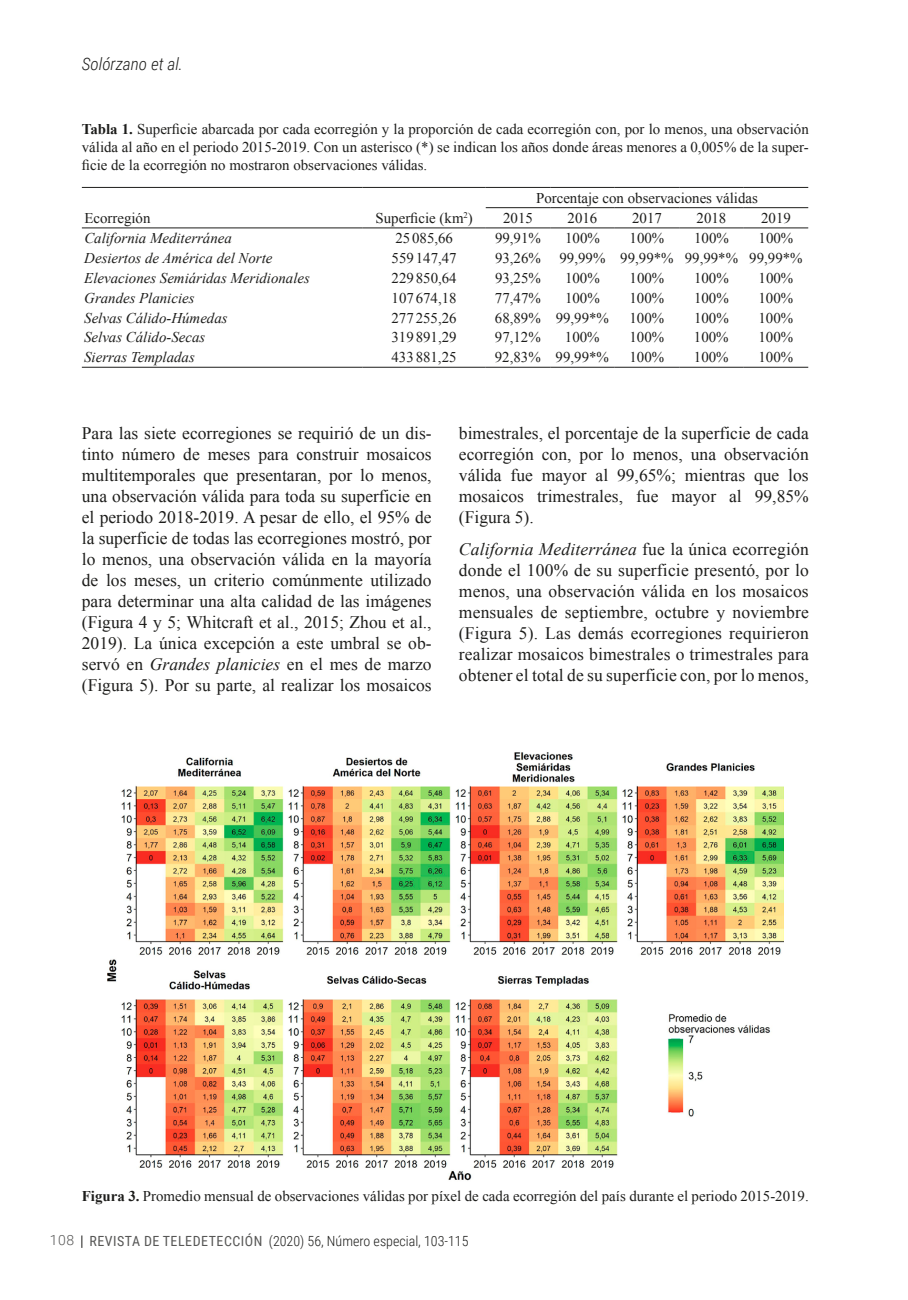
<style>
.page{position:relative;width:908px;height:1300px;background:#fff}
.page>*{position:absolute;margin:0;border:0;box-sizing:border-box;transform-origin:0 0}
.t1{font:17.5px/21px "Times New Roman";color:#1d1d1b;text-align:justify}
.t2{font:italic 300 17.15px "Roboto Condensed";color:#1d1d1b}
.t3{font:14.88px/17.8px "Times New Roman";color:#1d1d1b;text-align:justify}
.t4{font:italic 14.88px "Times New Roman";color:#1d1d1b}
.t5{font:300 14px "Roboto Condensed";color:#1d1d1b}
.t6{font:300 14px "Roboto";color:#575756}
.s1{font-weight:700}
.s2{font-style:italic}
.s3{font-weight:400;color:#575756}
</style>
<div class="page">
<svg style="left:81px;top:1235px;width:1px;height:13px"></svg>
<img style="left:107px;top:752px;width:676px;height:429px">
<hr style="left:363px;top:227px;width:123px;height:1px;background:#1d1d1b">
<hr style="left:486px;top:227px;width:64px;height:1px;background:#1d1d1b">
<hr style="left:550px;top:227px;width:65px;height:1px;background:#1d1d1b">
<hr style="left:615px;top:227px;width:64px;height:1px;background:#1d1d1b">
<hr style="left:679px;top:227px;width:65px;height:1px;background:#1d1d1b">
<hr style="left:744px;top:227px;width:64px;height:1px;background:#1d1d1b">
<hr style="left:82px;top:367px;width:281px;height:1px;background:#1d1d1b">
<hr style="left:486px;top:367px;width:64px;height:1px;background:#1d1d1b">
<hr style="left:550px;top:367px;width:65px;height:1px;background:#1d1d1b">
<hr style="left:615px;top:367px;width:64px;height:1px;background:#1d1d1b">
<hr style="left:679px;top:367px;width:65px;height:1px;background:#1d1d1b">
<hr style="left:744px;top:367px;width:64px;height:1px;background:#1d1d1b">
<hr style="left:486px;top:187px;width:64px;height:1px;background:#1d1d1b">
<hr style="left:550px;top:187px;width:65px;height:1px;background:#1d1d1b">
<hr style="left:615px;top:187px;width:64px;height:1px;background:#1d1d1b">
<hr style="left:679px;top:187px;width:65px;height:1px;background:#1d1d1b">
<hr style="left:744px;top:187px;width:64px;height:1px;background:#1d1d1b">
<hr style="left:486px;top:207px;width:64px;height:1px;background:#1d1d1b">
<hr style="left:550px;top:207px;width:65px;height:1px;background:#1d1d1b">
<hr style="left:615px;top:207px;width:64px;height:1px;background:#1d1d1b">
<hr style="left:679px;top:207px;width:65px;height:1px;background:#1d1d1b">
<hr style="left:744px;top:207px;width:64px;height:1px;background:#1d1d1b">
<hr style="left:363px;top:187px;width:123px;height:1px;background:#1d1d1b">
<hr style="left:82px;top:187px;width:281px;height:1px;background:#1d1d1b">
<hr style="left:82px;top:227px;width:281px;height:1px;background:#1d1d1b">
<hr style="left:363px;top:367px;width:123px;height:1px;background:#1d1d1b">
<p class="t2" style="left:82px;top:52px;width:103px">Solórzano et al.</p>
<p class="t3" style="left:82px;top:120px;width:728px"><span class="s1">Tabla 1.</span> Superficie abarcada por cada ecorregión y la proporción de cada ecorregión con, por lo menos, una observación válida al año en el periodo 2015-2019. Con un asterisco (*) se indican los años donde áreas menores a 0,005% de la super&shy;ficie de la ecorregión no mostraron observaciones válidas.</p>
<p class="t3" style="left:84px;top:209px;width:68px">Ecorregión</p>
<p class="t3" style="left:375px;top:209px;width:99px">Superficie (km<sup>2</sup>)</p>
<p class="t3" style="left:536px;top:189px;width:223px">Porcentaje con observaciones válidas</p>
<p class="t3" style="left:503px;top:209px;width:31px">2015</p>
<p class="t3" style="left:568px;top:209px;width:31px">2016</p>
<p class="t3" style="left:632px;top:209px;width:31px">2017</p>
<p class="t3" style="left:696px;top:209px;width:31px">2018</p>
<p class="t3" style="left:761px;top:209px;width:31px">2019</p>
<p class="t4" style="left:84px;top:228px;width:149px">California Mediterránea</p>
<p class="t3" style="left:395px;top:229px;width:59px">25 085,66</p>
<p class="t3" style="left:495px;top:229px;width:47px">99,91%</p>
<p class="t3" style="left:565px;top:229px;width:36px">100%</p>
<p class="t3" style="left:629px;top:229px;width:36px">100%</p>
<p class="t3" style="left:694px;top:229px;width:36px">100%</p>
<p class="t3" style="left:758px;top:229px;width:36px">100%</p>
<p class="t4" style="left:84px;top:248px;width:190px">Desiertos de América del Norte</p>
<p class="t3" style="left:392px;top:249px;width:67px">559147,47</p>
<p class="t3" style="left:495px;top:249px;width:47px">93,26%</p>
<p class="t3" style="left:559px;top:249px;width:245px">99,99% 99,99*% 99,99*% 99,99*%</p>
<p class="t4" style="left:84px;top:268px;width:227px">Elevaciones Semiáridas Meridionales</p>
<p class="t3" style="left:392px;top:269px;width:67px">229850,64</p>
<p class="t3" style="left:495px;top:269px;width:47px">93,25%</p>
<p class="t3" style="left:565px;top:269px;width:36px">100%</p>
<p class="t3" style="left:629px;top:269px;width:36px">100%</p>
<p class="t3" style="left:694px;top:269px;width:36px">100%</p>
<p class="t3" style="left:758px;top:269px;width:36px">100%</p>
<p class="t4" style="left:84px;top:287px;width:112px">Grandes Planicies</p>
<p class="t3" style="left:391px;top:289px;width:67px">107 674,18</p>
<p class="t3" style="left:495px;top:289px;width:47px">77,47%</p>
<p class="t3" style="left:565px;top:289px;width:36px">100%</p>
<p class="t3" style="left:629px;top:289px;width:36px">100%</p>
<p class="t3" style="left:694px;top:289px;width:36px">100%</p>
<p class="t3" style="left:758px;top:289px;width:36px">100%</p>
<p class="t4" style="left:84px;top:307px;width:145px">Selvas Cálido-Húmedas</p>
<p class="t3" style="left:391px;top:308px;width:67px">277255,26</p>
<p class="t3" style="left:495px;top:308px;width:116px">68,89% 99,99*%</p>
<p class="t3" style="left:629px;top:308px;width:36px">100%</p>
<p class="t3" style="left:694px;top:308px;width:36px">100%</p>
<p class="t3" style="left:758px;top:308px;width:36px">100%</p>
<p class="t4" style="left:84px;top:327px;width:123px">Selvas Cálido-Secas</p>
<p class="t3" style="left:391px;top:328px;width:67px">319891,29</p>
<p class="t3" style="left:495px;top:328px;width:47px">97,12%</p>
<p class="t3" style="left:565px;top:328px;width:36px">100%</p>
<p class="t3" style="left:629px;top:328px;width:36px">100%</p>
<p class="t3" style="left:694px;top:328px;width:36px">100%</p>
<p class="t3" style="left:758px;top:328px;width:36px">100%</p>
<p class="t4" style="left:84px;top:347px;width:112px">Sierras Templadas</p>
<p class="t3" style="left:391px;top:348px;width:67px">433 881,25</p>
<p class="t3" style="left:495px;top:348px;width:116px">92,83% 99,99*%</p>
<p class="t3" style="left:629px;top:348px;width:36px">100%</p>
<p class="t3" style="left:694px;top:348px;width:36px">100%</p>
<p class="t3" style="left:758px;top:348px;width:36px">100%</p>
<p class="t1" style="left:82px;top:422px;width:351px">Para las siete ecorregiones se requirió de un dis&shy;tinto número de meses para construir mosaicos multitemporales que presentaran, por lo menos, una observación válida para toda su superficie en el periodo 2018-2019. A pesar de ello, el 95% de la superficie de todas las ecorregiones mostró, por lo menos, una observación válida en la mayoría de los meses, un criterio comúnmente utilizado para determinar una alta calidad de las imágenes (Figura 4 y 5; Whitcraft et al., 2015; Zhou et al., 2019). La única excepción a este umbral se ob&shy;servó en <span class="s2">Grandes planicies</span> en el mes de marzo (Figura 5). Por su parte, al realizar los mosaicos</p>
<p class="t1" style="left:459px;top:422px;width:351px">bimestrales, el porcentaje de la superficie de cada ecorregión con, por lo menos, una observación válida fue mayor al 99,65%; mientras que los mosaicos trimestrales, fue mayor al 99,85% (Figura 5).</p>
<p class="t1" style="left:459px;top:538px;width:351px"><span class="s2">California Mediterránea</span> fue la única ecorregión donde el 100% de su superficie presentó, por lo menos, una observación válida en los mosaicos mensuales de septiembre, octubre y noviembre (Figura 5). Las demás ecorregiones requirieron realizar mosaicos bimestrales o trimestrales para obtener el total de su superficie con, por lo menos,</p>
<p class="t3" style="left:82px;top:1186px;width:728px"><span class="s1">Figura 3.</span> Promedio mensual de observaciones válidas por píxel de cada ecorregión del país durante el periodo 2015-2019.</p>
<p class="t6" style="left:50px;top:1230px;width:26px">108</p>
<p class="t5" style="left:90px;top:1231px;width:380px"><span class="s3">REVISTA DE TELEDETECCIÓN</span> (2020) 56, Número especial, 103-115</p>
</div>
